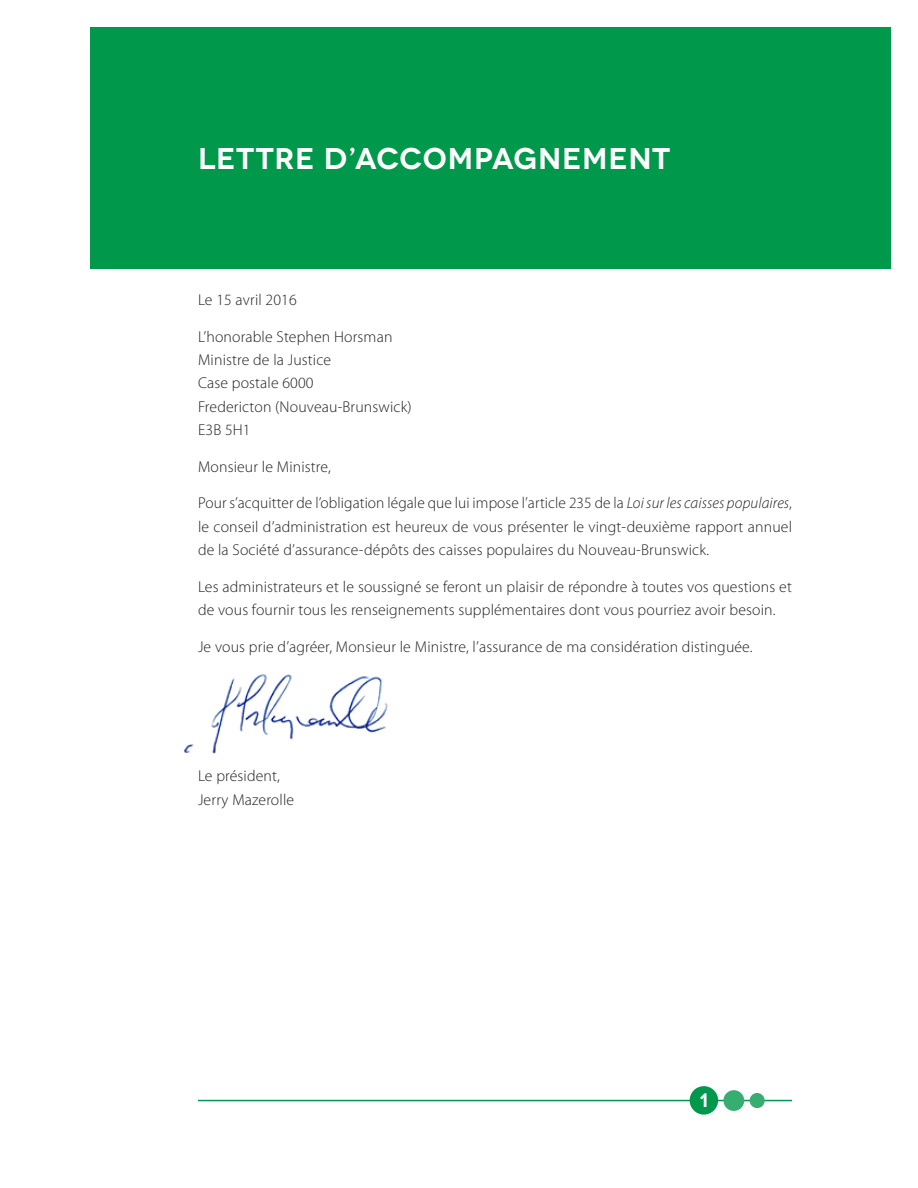
<style>
.page{position:relative;width:918px;height:1188px;background:#fff}
.page>*{position:absolute;margin:0;border:0;box-sizing:border-box;transform-origin:0 0}
.Heading_1_reversed{font:600 30px "Novecentowide";letter-spacing:.02em;color:#fff}
.t1{font:600 19.5px "Novecentowide";color:#fff}
.text{font:300 15.75px/23.2px "Myriad Pro";letter-spacing:.01em;color:#231f20;text-align:justify}
.text_left{font:300 15.75px/23.2px "Myriad Pro";letter-spacing:.01em;color:#231f20}
.s1{font-style:italic}
</style>
<div class="page">
<div style="left:90px;top:27px;width:801px;height:242px;background:#00984a"></div>
<hr style="left:198px;top:1100px;width:594px;height:1px;background:#00984a">
<div style="left:690px;top:1086px;width:28px;height:29px;background:#00984a;border-radius:50%"></div>
<div style="left:723px;top:1090px;width:21px;height:21px;background:#37ad72;border-radius:50%"></div>
<div style="left:750px;top:1093px;width:15px;height:15px;background:#37ad72;border-radius:50%"></div>
<img style="left:184px;top:674px;width:204px;height:80px">
<p class="Heading_1_reversed" style="left:198px;top:141px;width:474px">LETTRE D’ACCOMPAGNEMENT</p>
<p class="text_left" style="left:198px;top:289px;width:100px">Le 15 avril 2016</p>
<p class="text_left" style="left:198px;top:325px;width:215px">L’honorable Stephen Horsman<br>Ministre de la Justice<br>Case postale 6000<br>Fredericton (Nouveau-Brunswick)<br>E3B 5H1</p>
<p class="text_left" style="left:198px;top:455px;width:135px">Monsieur le Ministre,</p>
<p class="text" style="left:198px;top:492px;width:596px">Pour s’acquitter de l’obligation légale que lui impose l’article 235 de la <span class="s1">Loi sur les caisses populaires</span>, le conseil d’administration est heureux de vous présenter le vingt-deuxième rapport annuel de la Société d’assurance-dépôts des caisses populaires du Nouveau-Brunswick.</p>
<p class="text" style="left:198px;top:575px;width:595px">Les administrateurs et le soussigné se feront un plaisir de répondre à toutes vos questions et de vous fournir tous les renseignements supplémentaires dont vous pourriez avoir besoin.</p>
<p class="text" style="left:198px;top:635px;width:556px">Je vous prie d’agréer, Monsieur le Ministre, l’assurance de ma considération distinguée.</p>
<p class="text_left" style="left:198px;top:765px;width:98px">Le président,<br>Jerry Mazerolle</p>
<p class="t1" style="left:700px;top:1088px;width:10px">1</p>
</div>
